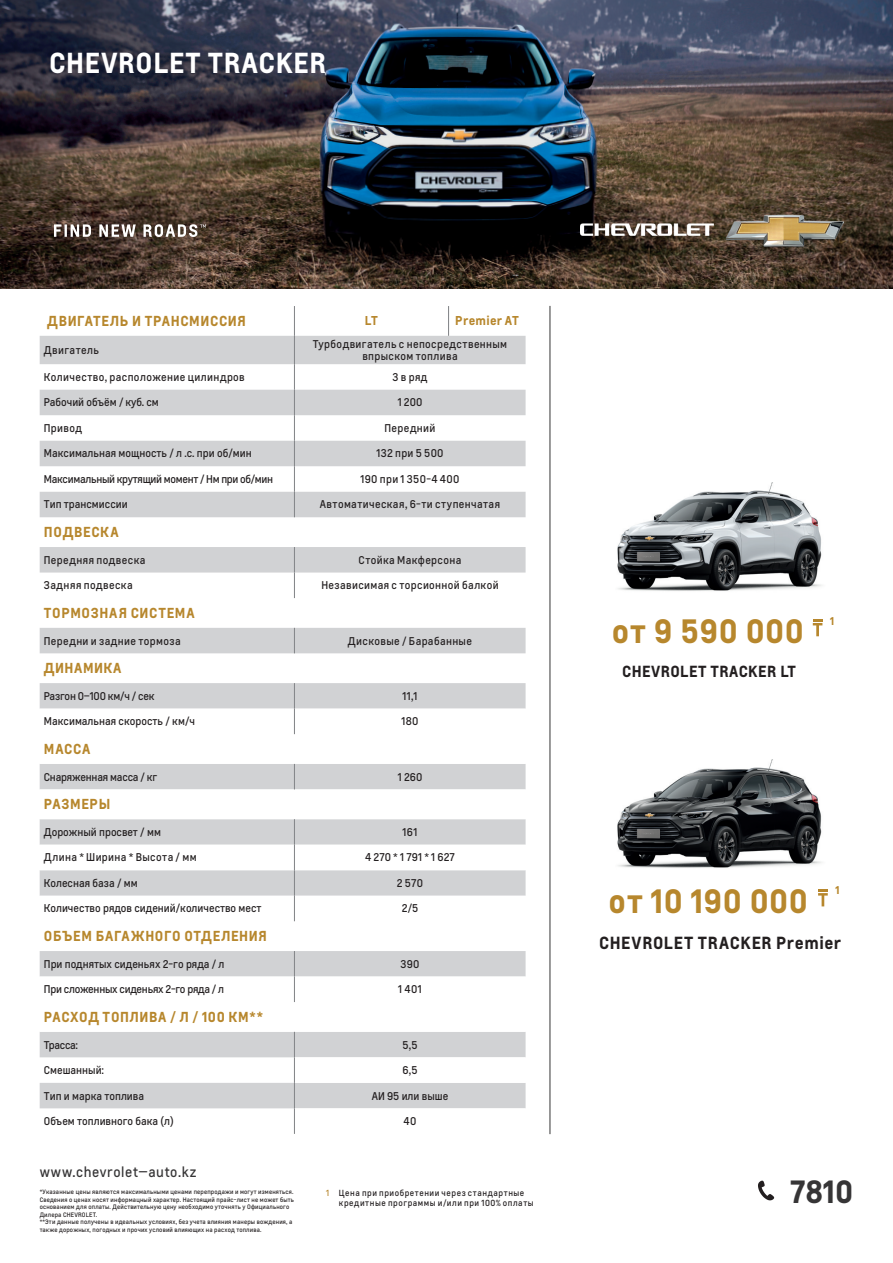
<style>
.page{position:relative;width:893px;height:1263px;background:#fff}
.page>*{position:absolute;margin:0;border:0;box-sizing:border-box;transform-origin:0 0}
.t1{font:700 31.5px "Louis";letter-spacing:.015em;color:#b7872d}
.t2{font:700 30px "Louis";color:#363536}
.t3{font:700 27px "Louis";letter-spacing:.025em;color:#fff}
.t4{font:700 16.35px "Louis";letter-spacing:.035em;color:#231f20}
.t5{font:700 15px "Louis";letter-spacing:.025em;color:#231f20}
.t6{font:700 13.5px "Louis";letter-spacing:.045em;color:#b7872d}
.t7{font:13.5px "Louis";letter-spacing:.045em;color:#363536}
.t8{font:700 12px "Louis";letter-spacing:.015em;color:#b7872d}
.t9{font:10.5px "Louis";color:#231f20}
.t10{font:10.5px/12px "Louis";letter-spacing:.035em;color:#231f20;text-align:center}
.t11{font:10.5px "Louis";letter-spacing:.04em;color:#231f20}
.t12{font:10.5px "Louis";letter-spacing:.03em;color:#231f20}
.t13{font:10.5px "Louis";letter-spacing:-.03em;color:#231f20}
.t14{font:10.5px "Louis";letter-spacing:-.02em;color:#231f20}
.t15{font:10.5px "Louis";letter-spacing:-.025em;color:#231f20}
.t16{font:10.5px "Louis";letter-spacing:.045em;color:#231f20}
.t17{font:700 10.5px "Louis";color:#b7872d}
.t18{font:8.25px/10.5px "Louis";letter-spacing:.065em;color:#231f20}
.t19{font:6px/7.5px "Louis";letter-spacing:.025em;color:#231f20;text-align:justify}
.s1{color:#b7872d}
</style>
<div class="page">
<img style="left:0;top:0;width:893px;height:288px">
<img style="left:581px;top:214px;width:262px;height:37px">
<svg style="left:54px;top:224px;width:152px;height:13px"></svg>
<div style="left:40px;top:628px;width:486px;height:26px;background:#d1d2d4"></div>
<svg style="left:40px;top:734px;width:486px;height:375px"></svg>
<hr style="left:448px;top:306px;width:1px;height:30px;background:#86888b">
<hr style="left:294px;top:306px;width:1px;height:30px;background:#86888b">
<svg style="left:40px;top:336px;width:486px;height:181px"></svg>
<svg style="left:40px;top:547px;width:486px;height:51px"></svg>
<svg style="left:294px;top:628px;width:1px;height:25px"></svg>
<svg style="left:40px;top:683px;width:486px;height:51px"></svg>
<svg style="left:294px;top:764px;width:1px;height:25px"></svg>
<svg style="left:294px;top:819px;width:1px;height:102px"></svg>
<svg style="left:294px;top:951px;width:1px;height:51px"></svg>
<svg style="left:294px;top:1032px;width:1px;height:102px"></svg>
<svg style="left:758px;top:1181px;width:16px;height:19px"></svg>
<hr style="left:550px;top:306px;width:1px;height:828px;background:#363536">
<img style="left:617px;top:482px;width:205px;height:109px">
<img style="left:617px;top:760px;width:205px;height:108px">
<svg style="left:818px;top:890px;width:10px;height:16px"></svg>
<svg style="left:813px;top:620px;width:9px;height:16px"></svg>
<h3 class="t3" style="left:49px;top:45px;width:279px">CHEVROLET TRACKER</h3>
<h3 class="t6" style="left:47px;top:312px;width:200px">ДВИГАТЕЛЬ И ТРАНСМИССИЯ</h3>
<h3 class="t8" style="left:365px;top:313px;width:15px">LT</h3>
<h3 class="t8" style="left:455px;top:313px;width:65px">Premier AT</h3>
<h3 class="t11" style="left:44px;top:343px;width:57px">Двигатель</h3>
<h3 class="t10" style="left:313px;top:338px;width:196px">Турбодвигатель с непосредственным впрыском топлива</h3>
<h3 class="t10" style="left:44px;top:371px;width:202px">Количество, расположение цилиндров</h3>
<h3 class="t9" style="left:393px;top:370px;width:36px">3 в ряд</h3>
<h3 class="t9" style="left:44px;top:396px;width:116px">Рабочий объём / куб. см</h3>
<h3 class="t9" style="left:398px;top:396px;width:26px">1 200</h3>
<h3 class="t9" style="left:44px;top:421px;width:40px">Привод</h3>
<h3 class="t12" style="left:385px;top:421px;width:52px">Передний</h3>
<h3 class="t9" style="left:44px;top:447px;width:209px">Максимальная мощность / л .с. при об/мин</h3>
<h3 class="t12" style="left:376px;top:447px;width:69px">132 при 5 500</h3>
<h3 class="t13" style="left:44px;top:472px;width:231px">Максимальный крутящий момент / Нм при об/мин</h3>
<h3 class="t12" style="left:361px;top:472px;width:100px">190 при 1 350-4 400</h3>
<h3 class="t9" style="left:44px;top:498px;width:85px">Тип трансмиссии</h3>
<h3 class="t11" style="left:320px;top:498px;width:182px">Автоматическая, 6-ти ступенчатая</h3>
<h3 class="t6" style="left:44px;top:523px;width:76px">ПОДВЕСКА</h3>
<h3 class="t11" style="left:44px;top:553px;width:103px">Передняя подвеска</h3>
<h3 class="t10" style="left:359px;top:554px;width:104px">Стойка Макферсона</h3>
<h3 class="t16" style="left:44px;top:578px;width:90px">Задняя подвеска</h3>
<h3 class="t10" style="left:321px;top:579px;width:179px">Независимая с торсионной балкой</h3>
<h3 class="t6" style="left:44px;top:604px;width:152px">ТОРМОЗНАЯ СИСТЕМА</h3>
<h3 class="t10" style="left:44px;top:635px;width:138px">Передни и задние тормоза</h3>
<h3 class="t10" style="left:348px;top:635px;width:126px">Дисковые / Барабанные</h3>
<h3 class="t6" style="left:44px;top:659px;width:79px">ДИНАМИКА</h3>
<h3 class="t14" style="left:44px;top:689px;width:112px">Разгон 0–100 км/ч / сек</h3>
<h3 class="t9" style="left:403px;top:689px;width:16px">11,1</h3>
<h3 class="t9" style="left:44px;top:715px;width:153px">Максимальная скорость / км/ч</h3>
<h3 class="t9" style="left:401px;top:715px;width:19px">180</h3>
<h3 class="t6" style="left:44px;top:740px;width:48px">МАССА</h3>
<h3 class="t14" style="left:44px;top:770px;width:115px">Снаряженная масса / кг</h3>
<h3 class="t9" style="left:398px;top:770px;width:26px">1 260</h3>
<h3 class="t6" style="left:44px;top:795px;width:68px">РАЗМЕРЫ</h3>
<h3 class="t9" style="left:44px;top:825px;width:119px">Дорожный просвет / мм</h3>
<h3 class="t9" style="left:403px;top:825px;width:16px">161</h3>
<h3 class="t12" style="left:44px;top:851px;width:154px">Длина * Ширина * Высота / мм</h3>
<h3 class="t9" style="left:365px;top:851px;width:91px">4 270 * 1 791 * 1 627</h3>
<h3 class="t9" style="left:44px;top:876px;width:95px">Колесная база / мм</h3>
<h3 class="t9" style="left:397px;top:876px;width:28px">2 570</h3>
<h3 class="t9" style="left:44px;top:902px;width:219px">Количество рядов сидений/количество мест</h3>
<h3 class="t9" style="left:402px;top:902px;width:18px">2/5</h3>
<h3 class="t6" style="left:44px;top:927px;width:225px">ОБЪЕМ БАГАЖНОГО ОТДЕЛЕНИЯ</h3>
<h3 class="t9" style="left:44px;top:957px;width:182px">При поднятых сиденьях 2-го ряда / л</h3>
<h3 class="t9" style="left:400px;top:957px;width:21px">390</h3>
<h3 class="t15" style="left:44px;top:982px;width:182px">При сложенных сиденьях 2-го ряда / л</h3>
<h3 class="t9" style="left:398px;top:982px;width:25px">1 401</h3>
<h3 class="t6" style="left:44px;top:1008px;width:221px">РАСХОД ТОПЛИВА / Л / 100 КМ**</h3>
<h3 class="t9" style="left:44px;top:1038px;width:36px">Трасса:</h3>
<h3 class="t9" style="left:402px;top:1038px;width:17px">5,5</h3>
<h3 class="t9" style="left:44px;top:1063px;width:62px">Cмешанный:</h3>
<h3 class="t9" style="left:402px;top:1063px;width:17px">6,5</h3>
<h3 class="t9" style="left:44px;top:1089px;width:102px">Тип и марка топлива</h3>
<h3 class="t9" style="left:372px;top:1089px;width:78px">АИ 95 или выше</h3>
<h3 class="t9" style="left:44px;top:1114px;width:131px">Объем топливного бака (л)</h3>
<h3 class="t9" style="left:404px;top:1114px;width:14px">40</h3>
<h3 class="t7" style="left:40px;top:1163px;width:158px">www.chevrolet—auto.kz</h3>
<p class="t19" style="left:40px;top:1188px;width:256px">*Указанные цены являются максимальными ценами перепродажи и могут изменяться.<br>Сведения о ценах носят информацный характер. Настоящий прайс-лист не может быть основанием для оплаты. Действительную цену необходимо уточнять у Официального</p>
<h2 class="t2" style="left:790px;top:1172px;width:65px">7810</h2>
<p class="t19" style="left:40px;top:1211px;width:254px;text-align:left">Дилера CHEVROLET.<br>**Эти данные получены в идеальных условиях, без учета влияния манеры вождения, а также дорожных, погодных и прочих условий влияющих на расход топлива.</p>
<h1 class="t1" style="left:612px;top:610px;width:194px">от 9 590 000</h1>
<h3 class="t17" style="left:830px;top:614px;width:6px">1</h3>
<h3 class="t5" style="left:622px;top:661px;width:175px">CHEVROLET TRACKER LT</h3>
<h3 class="t17" style="left:835px;top:883px;width:6px">1</h3>
<h1 class="t1" style="left:609px;top:880px;width:201px">от 10 190 000</h1>
<h3 class="t4" style="left:599px;top:932px;width:243px">CHEVROLET TRACKER Premier</h3>
<h3 class="t18" style="left:339px;top:1187px;width:196px;text-indent:-13px"><span class="s1">1</span> Цена при приобретении через стандартные кредитные программы и/или при 100% оплаты</h3>
</div>
